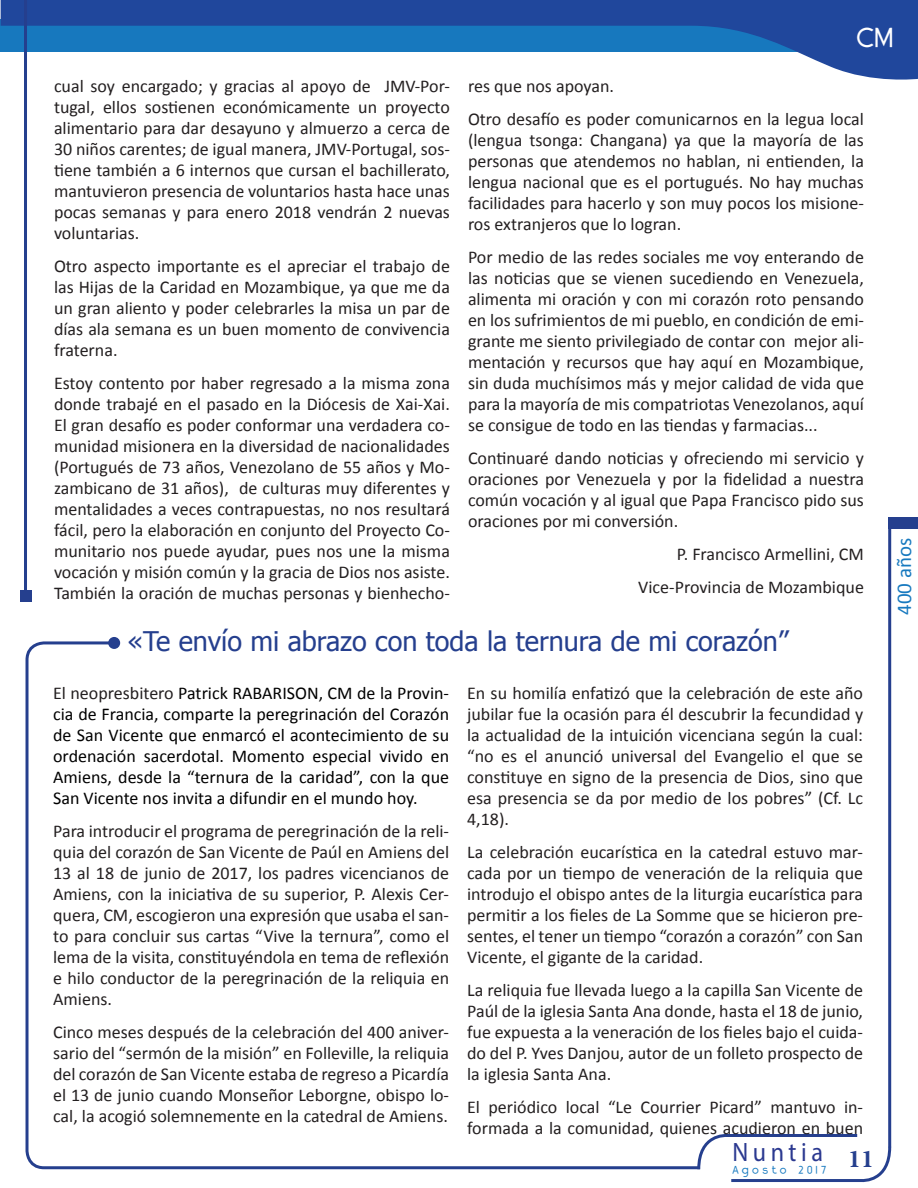
<style>
.page{position:relative;width:918px;height:1188px;background:#fff}
.page>*{position:absolute;margin:0;border:0;box-sizing:border-box;transform-origin:0 0}
.t1{font:30px "Not So Stout Deco";color:#fff}
.t2{font:27px "Tahoma";color:#253f8e}
.t3{font:26.7px "Myriad Pro";letter-spacing:.19em;color:#2b3990;scale:.91 1}
.t4{font:21px "Calibri";color:#1779bf}
.t5{font:18px/21px "Calibri";color:#231f20;text-align:justify}
.t6{font:18px/21px "Calibri";color:#000;text-align:justify}
.t7{font:12px "Not So Stout Deco";letter-spacing:.29em;color:#1779bf}
.s1{color:#231f20}
</style>
<div class="page">
<svg style="left:1px;top:0;width:917px;height:80px"></svg>
<svg style="left:703px;top:1132px;width:189px;height:51px"></svg>
<hr style="left:888px;top:523px;width:3px;height:624px;background:#253f8e">
<div style="left:888px;top:517px;width:30px;height:12px;background:#253f8e"></div>
<svg style="left:25px;top:640px;width:678px;height:530px"></svg>
<div style="left:108px;top:637px;width:12px;height:12px;background:#253f8e;border-radius:50%"></div>
<hr style="left:24px;top:0;width:3px;height:596px;background:#253f8e">
<div style="left:20px;top:590px;width:12px;height:12px;background:#253f8e"></div>
<h1 class="t1" style="left:857px;top:19px;width:39px">CM</h1>
<p class="t5" style="left:54px;top:75px;width:398px">cual soy encargado; y gracias al apoyo de JMV-Por&shy;tugal, ellos sostienen económicamente un proyecto alimentario para dar desayuno y almuerzo a cerca de 30 niños carentes; de igual manera, JMV-Portugal, sos&shy;tiene también a 6 internos que cursan el bachillerato, mantuvieron presencia de voluntarios hasta hace unas pocas semanas y para enero 2018 vendrán 2 nuevas voluntarias.</p>
<p class="t5" style="left:54px;top:255px;width:397px">Otro aspecto importante es el apreciar el trabajo de las Hijas de la Caridad en Mozambique, ya que me da un gran aliento y poder celebrarles la misa un par de días ala semana es un buen momento de convivencia fraterna.</p>
<p class="t5" style="left:54px;top:372px;width:398px">Estoy contento por haber regresado a la misma zona donde trabajé en el pasado en la Diócesis de Xai-Xai.<br>El gran desafío es poder conformar una verdadera co&shy;munidad misionera en la diversidad de nacionalidades (Portugués de 73 años, Venezolano de 55 años y Mo&shy;zambicano de 31 años), de culturas muy diferentes y mentalidades a veces contrapuestas, no nos resultará fácil, pero la elaboración en conjunto del Proyecto Co&shy;munitario nos puede ayudar, pues nos une la misma vocación y misión común y la gracia de Dios nos asiste.<br>También la oración de muchas personas y bienhecho-</p>
<p class="t5" style="left:468px;top:69px;width:397px;line-height:33px">res que nos apoyan.<br>Otro desafío es poder comunicarnos en la legua local</p>
<p class="t5" style="left:468px;top:129px;width:397px">(lengua tsonga: Changana) ya que la mayoría de las personas que atendemos no hablan, ni entienden, la lengua nacional que es el portugués. No hay muchas facilidades para hacerlo y son muy pocos los misione&shy;ros extranjeros que lo logran.</p>
<p class="t5" style="left:468px;top:246px;width:397px">Por medio de las redes sociales me voy enterando de las noticias que se vienen sucediendo en Venezuela, alimenta mi oración y con mi corazón roto pensando en los sufrimientos de mi pueblo, en condición de emi&shy;grante me siento privilegiado de contar con mejor ali&shy;mentación y recursos que hay aquí en Mozambique, sin duda muchísimos más y mejor calidad de vida que para la mayoría de mis compatriotas Venezolanos, aquí se consigue de todo en las tiendas y farmacias...</p>
<p class="t5" style="left:468px;top:447px;width:397px">Continuaré dando noticias y ofreciendo mi servicio y oraciones por Venezuela y por la fidelidad a nuestra común vocación y al igual que Papa Francisco pido sus oraciones por mi conversión.</p>
<p class="t5" style="left:638px;top:537px;width:227px;line-height:33px;text-align:right">P. Francisco Armellini, CM<br>Vice-Provincia de Mozambique</p>
<p class="t4" style="left:890px;top:615px;width:79px;rotate:-90deg">400 años</p>
<h2 class="t2" style="left:128px;top:623px;width:663px">«Te envío mi abrazo con toda la ternura de mi corazón”</h2>
<p class="t6" style="left:53px;top:682px;width:397px"><span class="s1">El neopresbitero</span> Patrick RABARISON, CM de la Provin&shy;cia de Francia, comparte la peregrinación del Corazón de San Vicente que enmarcó el acontecimiento de su ordenación sacerdotal. Momento especial vivido en Amiens, desde la “ternura de la caridad”, con la que San Vicente nos invita a difundir en el mundo hoy.</p>
<p class="t5" style="left:53px;top:820px;width:398px">Para introducir el programa de peregrinación de la reli&shy;quia del corazón de San Vicente de Paúl en Amiens del 13 al 18 de junio de 2017, los padres vicencianos de Amiens, con la iniciativa de su superior, P. Alexis Cer&shy;quera, CM, escogieron una expresión que usaba el san&shy;to para concluir sus cartas “Vive la ternura”, como el lema de la visita, constituyéndola en tema de reflexión e hilo conductor de la peregrinación de la reliquia en Amiens.</p>
<p class="t5" style="left:53px;top:1021px;width:397px">Cinco meses después de la celebración del 400 aniver&shy;sario del “sermón de la misión” en Folleville, la reliquia del corazón de San Vicente estaba de regreso a Picardía el 13 de junio cuando Monseñor Leborgne, obispo lo&shy;cal, la acogió solemnemente en la catedral de Amiens.</p>
<p class="t5" style="left:467px;top:682px;width:398px">En su homilía enfatizó que la celebración de este año jubilar fue la ocasión para él descubrir la fecundidad y la actualidad de la intuición vicenciana según la cual: “no es el anunció universal del Evangelio el que se constituye en signo de la presencia de Dios, sino que esa presencia se da por medio de los pobres” (Cf. Lc 4,18).</p>
<p class="t5" style="left:467px;top:841px;width:398px">La celebración eucarística en la catedral estuvo mar&shy;cada por un tiempo de veneración de la reliquia que introdujo el obispo antes de la liturgia eucarística para permitir a los fieles de La Somme que se hicieron pre&shy;sentes, el tener un tiempo “corazón a corazón” con San Vicente, el gigante de la caridad.</p>
<p class="t5" style="left:467px;top:979px;width:398px">La reliquia fue llevada luego a la capilla San Vicente de Paúl de la iglesia Santa Ana donde, hasta el 18 de junio, fue expuesta a la veneración de los fieles bajo el cuida&shy;do del P. Yves Danjou, autor de un folleto prospecto de la iglesia Santa Ana.</p>
<p class="t5" style="left:467px;top:1096px;width:397px">El periódico local “Le Courrier Picard” mantuvo in&shy;formada a la comunidad, quienes acudieron en buen</p>
<h3 class="t3" style="left:732px;top:1135px;width:157px">Nuntia <sub>11</sub></h3>
<p class="t7" style="left:732px;top:1162px;width:96px">Agosto 2017</p>
</div>
